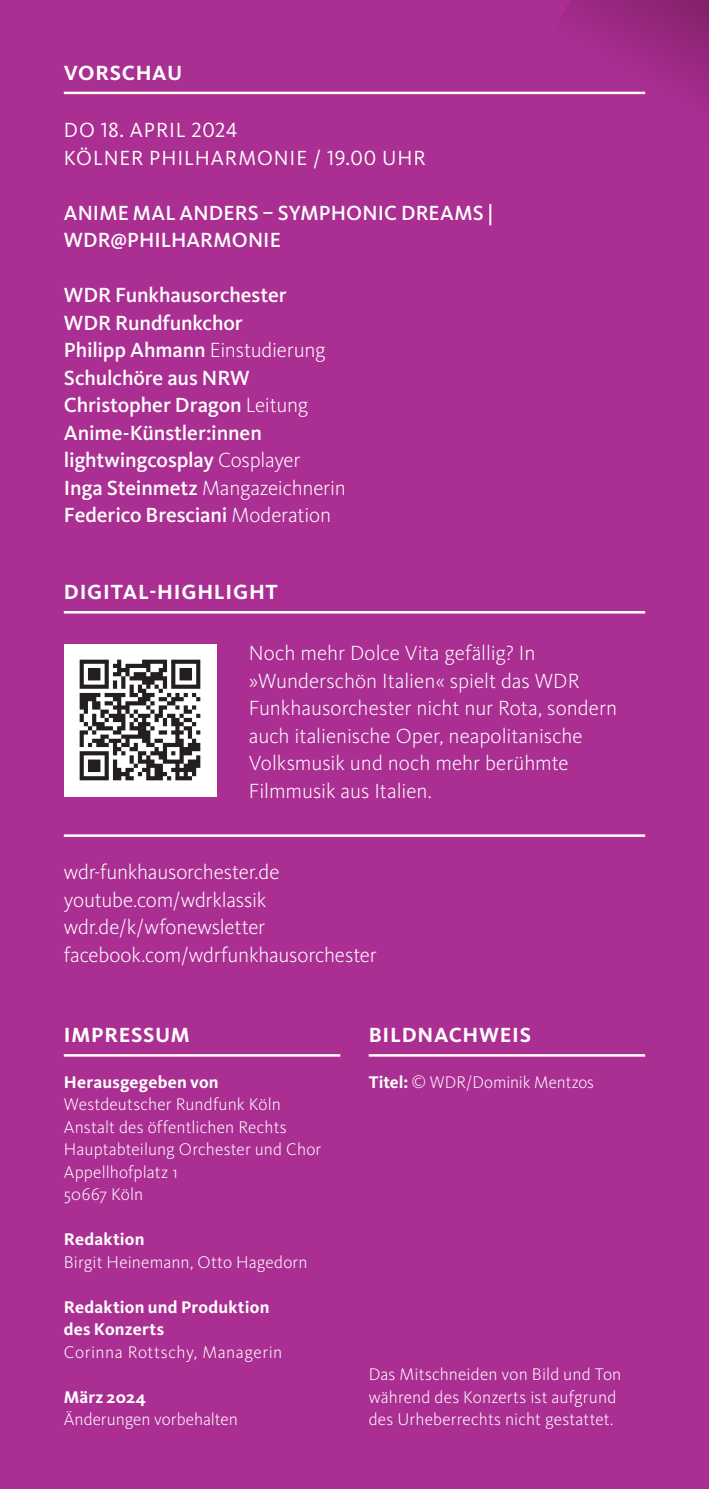
<style>
.page{position:relative;width:709px;height:1489px;background:#fff}
.page>*{position:absolute;margin:0;border:0;box-sizing:border-box;transform-origin:0 0}
.t1{font:300 21.25px/27.5px "WDR Sans";letter-spacing:-.005em;color:#fff}
.t2{font:500 21.25px/27.5px "WDR Sans";letter-spacing:-.005em;color:#fff}
.t3{font:700 21.25px "WDR Sans";letter-spacing:.035em;color:#fff}
.t4{font:21.25px/27.5px "WDR Sans";letter-spacing:.04em;color:#fff}
.t5{font:300 17.5px/22.5px "WDR Sans";letter-spacing:.005em;color:#fff}
.t6{font:700 17.5px/22.5px "WDR Sans";letter-spacing:.01em;color:#fff}
.t7{font:300 17.5px "WDR Sans";letter-spacing:.03em;color:#fff}
.s1{font-weight:300}
.s2{font-weight:700}
</style>
<div class="page">
<div style="left:0;top:0;width:709px;height:1488px;background:#ab2e92"></div>
<hr style="left:64px;top:1054px;width:276px;height:2px;background:#fff">
<hr style="left:369px;top:1054px;width:276px;height:2px;background:#fff">
<hr style="left:64px;top:611px;width:581px;height:2px;background:#fff">
<hr style="left:64px;top:834px;width:581px;height:2px;background:#fff">
<img style="left:64px;top:644px;width:152px;height:152px">
<hr style="left:64px;top:92px;width:581px;height:2px;background:#fff">
<svg style="left:545px;top:0;width:164px;height:95px"></svg>
<p class="t3" style="left:64px;top:60px;width:120px">VORSCHAU</p>
<p class="t4" style="left:64px;top:116px;width:363px">DO 18. APRIL 2024<br>KÖLNER PHILHARMONIE / 19.00 UHR</p>
<p class="t2" style="left:64px;top:199px;width:431px">ANIME MAL ANDERS – SYMPHONIC DREAMS |<br>WDR@PHILHARMONIE</p>
<p class="t2" style="left:64px;top:281px;width:283px">WDR Funkhausorchester<br>WDR Rundfunkchor<br>Philipp Ahmann <span class="s1">Einstudierung<br></span>Schulchöre aus NRW<br>Christopher Dragon <span class="s1">Leitung<br></span>Anime-Künstler:innen lightwingcosplay <span class="s1">Cosplayer<br></span>Inga Steinmetz <span class="s1">Mangazeichnerin<br></span>Federico Bresciani <span class="s1">Moderation</span></p>
<p class="t3" style="left:64px;top:579px;width:215px">DIGITAL-HIGHLIGHT</p>
<p class="t1" style="left:249px;top:639px;width:370px">Noch mehr Dolce Vita gefällig? In »Wunderschön Italien« spielt das WDR Funkhausorchester nicht nur Rota, sondern auch italienische Oper, neapolitanische Volksmusik und noch mehr berühmte Filmmusik aus Italien.</p>
<p class="t1" style="left:64px;top:858px;width:314px">wdr-funkhausorchester.de youtube.com/wdrklassik wdr.de/k/wfonewsletter facebook.com/wdrfunkhausorchester</p>
<p class="t3" style="left:64px;top:1022px;width:127px">IMPRESSUM</p>
<p class="t6" style="left:64px;top:1070px;width:156px">Herausgegeben von</p>
<p class="t5" style="left:64px;top:1092px;width:259px">Westdeutscher Rundfunk Köln<br>Anstalt des öffentlichen Rechts<br>Hauptabteilung Orchester und Chor<br>Appellhofplatz 1<br>50667 Köln</p>
<p class="t6" style="left:64px;top:1227px;width:82px">Redaktion</p>
<p class="t5" style="left:64px;top:1250px;width:245px">Birgit Heinemann, Otto Hagedorn</p>
<p class="t6" style="left:64px;top:1295px;width:207px">Redaktion und Produktion des Konzerts</p>
<p class="t7" style="left:64px;top:1341px;width:220px">Corinna Rottschy, Managerin</p>
<p class="t6" style="left:64px;top:1385px;width:84px">März 2024</p>
<p class="t5" style="left:64px;top:1407px;width:175px">Änderungen vorbehalten</p>
<p class="t3" style="left:369px;top:1022px;width:164px">BILDNACHWEIS</p>
<p class="t5" style="left:369px;top:1070px;width:227px"><span class="s2">Titel:</span> © WDR/Dominik Mentzos</p>
<p class="t5" style="left:369px;top:1362px;width:254px">Das Mitschneiden von Bild und Ton während des Konzerts ist aufgrund des Urheberrechts nicht gestattet.</p>
</div>
